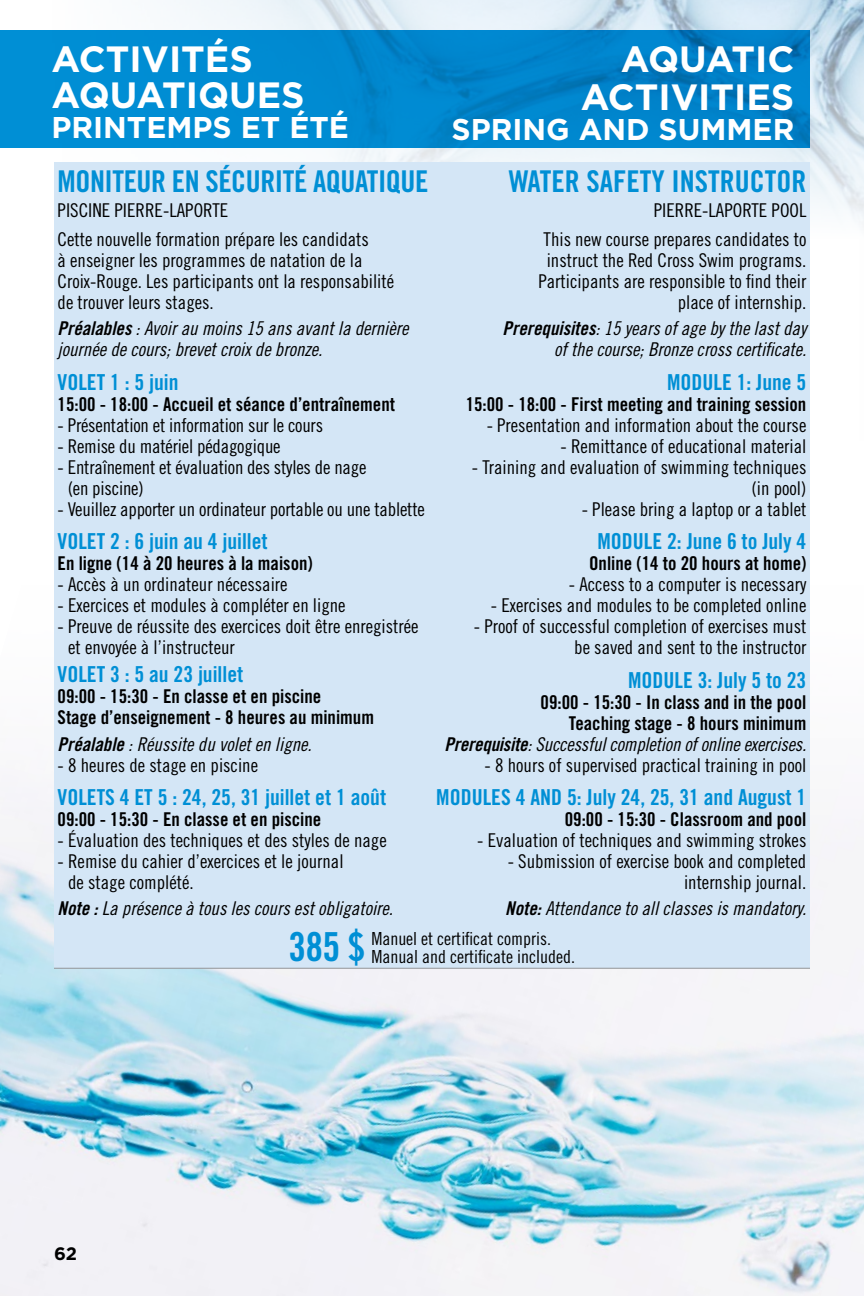
<style>
.page{position:relative;width:864px;height:1296px;background:#fff}
.page>*{position:absolute;margin:0;border:0;box-sizing:border-box;transform-origin:0 0}
.t1{font:40px "Trade Gothic Bold Cond Twenty";color:#008fd5}
.t2{font:700 36.6px/38px "Gotham";color:#fff;text-align:right}
.activité{font:30px "Trade Gothic Bold Cond Twenty";letter-spacing:-.015em;color:#008fd5}
.t3{font:700 30px "Gotham";color:#fff}
.Niveau{font:22px "Trade Gothic Bold Cond Twenty";color:#008fd5}
.instructeur{font:19px/21px "Trade Gothic Cond Eighteen";color:#000}
.Session{font:19px "Trade Gothic Bold Cond Twenty";color:#000}
.t4{font:19px/21px "Trade Gothic Cond Eighteen Obl";color:#000}
.t5{font:18px/18px "Trade Gothic Cond Eighteen";color:#000}
.t6{font:700 18px "Gotham";color:#000}
.s1{font-family:"Trade Gothic Bold Cond Twenty Obl"}
</style>
<div class="page">
<img style="left:174px;top:0;width:690px;height:225px">
<img style="left:0;top:793px;width:864px;height:503px">
<div style="left:54px;top:162px;width:756px;height:806px;background:#d4e6f6"></div>
<hr style="left:54px;top:968px;width:378px;height:1px;background:#939598">
<hr style="left:432px;top:968px;width:378px;height:1px;background:#939598">
<svg style="left:0;top:30px;width:810px;height:118px;background:#0086cd"></svg>
<p class="t2" style="left:51px;top:40px;width:255px;line-height:36px;text-align:left">ACTIVITÉS<br>AQUATIQUES</p>
<p class="t3" style="left:51px;top:110px;width:299px">PRINTEMPS ET ÉTÉ</p>
<p class="activité" style="left:58px;top:163px;width:372px">MONITEUR EN SÉCURITÉ AQUATIQUE</p>
<p class="instructeur" style="left:58px;top:199px;width:172px">PISCINE PIERRE-LAPORTE</p>
<p class="instructeur" style="left:58px;top:229px;width:338px">Cette nouvelle formation prépare les candidats<br>à enseigner les programmes de natation de la Croix-Rouge. Les participants ont la responsabilité de trouver leurs stages.</p>
<p class="t4" style="left:58px;top:318px;width:352px"><span class="s1">Préalables</span> : Avoir au moins 15 ans avant la dernière journée de cours; brevet croix de bronze.</p>
<p class="Niveau" style="left:58px;top:369px;width:122px">VOLET 1 : 5 juin</p>
<p class="Session" style="left:58px;top:392px;width:339px">15:00 - 18:00 - Accueil et séance d’entraînement</p>
<p class="instructeur" style="left:58px;top:414px;width:267px">- Présentation et information sur le cours</p>
<p class="instructeur" style="left:58px;top:435px;width:225px">- Remise du matériel pédagogique</p>
<p class="instructeur" style="left:68px;top:456px;width:300px;text-indent:-10px">- Entraînement et évaluation des styles de nage (en piscine)</p>
<p class="instructeur" style="left:58px;top:498px;width:369px">- Veuillez apporter un ordinateur portable ou une tablette</p>
<p class="Niveau" style="left:58px;top:528px;width:212px">VOLET 2 : 6 juin au 4 juillet</p>
<p class="Session" style="left:58px;top:552px;width:257px">En ligne (14 à 20 heures à la maison)</p>
<p class="instructeur" style="left:58px;top:574px;width:232px">- Accès à un ordinateur nécessaire</p>
<p class="instructeur" style="left:58px;top:595px;width:290px">- Exercices et modules à compléter en ligne</p>
<p class="instructeur" style="left:68px;top:616px;width:352px;text-indent:-11px">- Preuve de réussite des exercices doit être enregistrée et envoyée à l’instructeur</p>
<p class="Niveau" style="left:58px;top:661px;width:187px">VOLET 3 : 5 au 23 juillet</p>
<p class="Session" style="left:58px;top:685px;width:265px">09:00 - 15:30 - En classe et en piscine</p>
<p class="Session" style="left:58px;top:706px;width:318px">Stage d’enseignement - 8 heures au minimum</p>
<p class="t4" style="left:58px;top:733px;width:256px"><span class="s1">Préalable</span> : Réussite du volet en ligne.</p>
<p class="instructeur" style="left:58px;top:754px;width:202px">- 8 heures de stage en piscine</p>
<p class="Niveau" style="left:58px;top:784px;width:330px">VOLETS 4 ET 5 : 24, 25, 31 juillet et 1 août</p>
<p class="Session" style="left:58px;top:808px;width:265px">09:00 - 15:30 - En classe et en piscine</p>
<p class="instructeur" style="left:58px;top:830px;width:331px">- Évaluation des techniques et des styles de nage</p>
<p class="instructeur" style="left:68px;top:851px;width:277px;text-indent:-11px">- Remise du cahier d’exercices et le journal de stage complété.</p>
<p class="t4" style="left:58px;top:898px;width:337px"><span class="s1">Note :</span> La présence à tous les cours est obligatoire.</p>
<p class="t2" style="left:581px;top:39px;width:215px">AQUATIC<br>ACTIVITIES</p>
<p class="t3" style="left:452px;top:112px;width:344px">SPRING AND SUMMER</p>
<p class="activité" style="left:509px;top:163px;width:299px">WATER SAFETY INSTRUCTOR</p>
<p class="instructeur" style="left:654px;top:199px;width:154px">PIERRE-LAPORTE POOL</p>
<p class="instructeur" style="left:538px;top:229px;width:270px;text-align:right">This new course prepares candidates to instruct the Red Cross Swim programs.<br>Participants are responsible to find their place of internship.</p>
<p class="t4" style="left:503px;top:318px;width:305px;text-align:right"><span class="s1">Prerequisites</span>: 15 years of age by the last day of the course; Bronze cross certificate.</p>
<p class="Niveau" style="left:667px;top:369px;width:141px">MODULE 1: June 5</p>
<p class="Session" style="left:466px;top:392px;width:342px">15:00 - 18:00 - First meeting and training session</p>
<p class="instructeur" style="left:487px;top:414px;width:321px">- Presentation and information about the course</p>
<p class="instructeur" style="left:561px;top:435px;width:247px">- Remittance of educational material</p>
<p class="instructeur" style="left:472px;top:456px;width:336px;text-align:right">- Training and evaluation of swimming techniques (in pool)</p>
<p class="instructeur" style="left:582px;top:498px;width:226px">- Please bring a laptop or a tablet</p>
<p class="Niveau" style="left:598px;top:528px;width:210px">MODULE 2: June 6 to July 4</p>
<p class="Session" style="left:589px;top:552px;width:219px">Online (14 to 20 hours at home)</p>
<p class="instructeur" style="left:569px;top:574px;width:239px">- Access to a computer is necessary</p>
<p class="instructeur" style="left:491px;top:595px;width:317px">- Exercises and modules to be completed online</p>
<p class="instructeur" style="left:474px;top:616px;width:334px;text-align:right">- Proof of successful completion of exercises must be saved and sent to the instructor</p>
<p class="Niveau" style="left:628px;top:666px;width:180px">MODULE 3: July 5 to 23</p>
<p class="Session" style="left:541px;top:690px;width:267px">09:00 - 15:30 - In class and in the pool</p>
<p class="Session" style="left:569px;top:711px;width:239px">Teaching stage - 8 hours minimum</p>
<p class="t4" style="left:444px;top:733px;width:364px"><span class="s1">Prerequisite</span>: Successful completion of online exercises.</p>
<p class="instructeur" style="left:485px;top:754px;width:323px">- 8 hours of supervised practical training in pool</p>
<p class="Niveau" style="left:436px;top:784px;width:372px">MODULES 4 AND 5: July 24, 25, 31 and August 1</p>
<p class="Session" style="left:565px;top:808px;width:243px">09:00 - 15:30 - Classroom and pool</p>
<p class="instructeur" style="left:477px;top:830px;width:331px">- Evaluation of techniques and swimming strokes</p>
<p class="instructeur" style="left:508px;top:851px;width:300px;text-align:right">- Submission of exercise book and completed internship journal.</p>
<p class="t4" style="left:505px;top:898px;width:303px"><span class="s1">Note:</span> Attendance to all classes is mandatory.</p>
<p class="t6" style="left:54px;top:1243px;width:25px">62</p>
<p class="t1" style="left:289px;top:922px;width:78px">385 $</p>
<p class="t5" style="left:371px;top:929px;width:205px">Manuel et certificat compris.<br>Manual and certificate included.</p>
</div>
